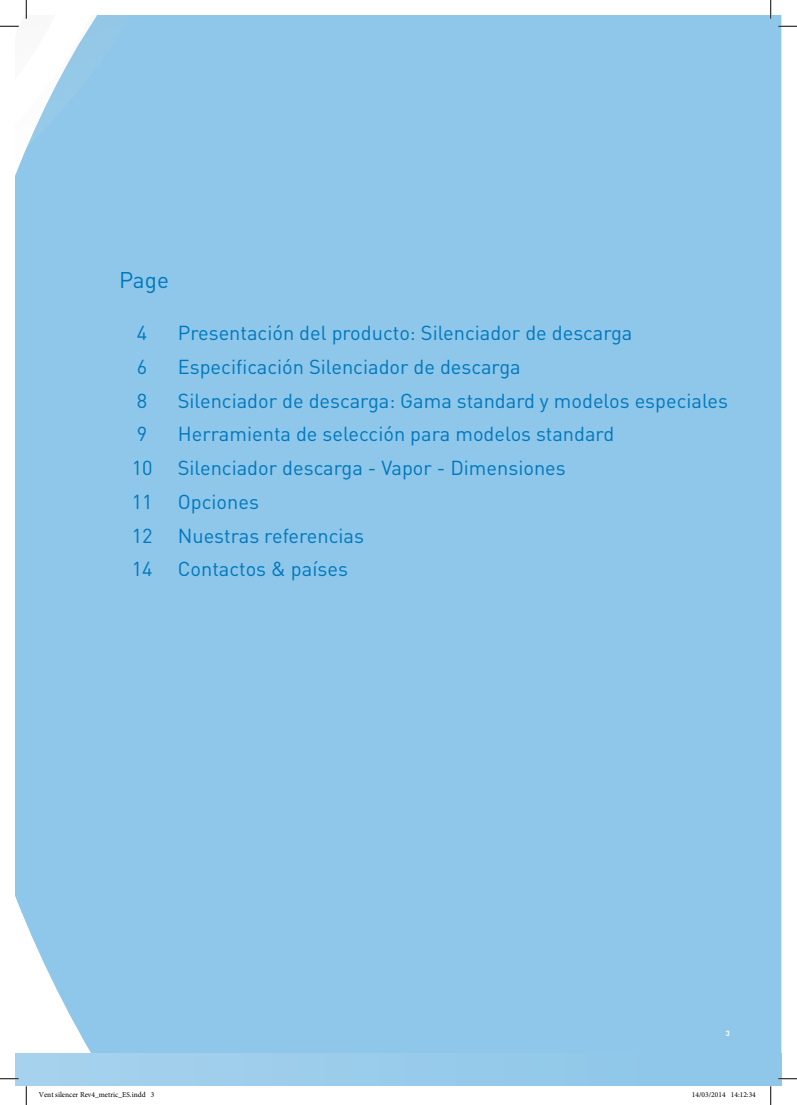
<style>
.page{position:relative;width:797px;height:1105px;background:#fff}
.page>*{position:absolute;margin:0;border:0;box-sizing:border-box;transform-origin:0 0}
.t1{font:22.5px "DIN Pro";color:#0077bd}
.t2{font:20px/33.8px "DIN Pro";color:#0077bd}
.t3{font:7.5px "Minion Pro";color:#000}
.t4{font:700 7.5px "DIN Pro";color:#fff}
</style>
<div class="page">
<div style="left:16px;top:16px;width:765px;height:1038px;background:#8ec7e9"></div>
<div style="left:16px;top:16px;width:143px;height:412px;background:#8ec7e9"></div>
<div style="left:16px;top:1054px;width:765px;height:32px;background:#99cbeb"></div>
<svg style="left:778px;top:25px;width:19px;height:2px"></svg>
<svg style="left:0;top:1078px;width:19px;height:1px"></svg>
<svg style="left:778px;top:1078px;width:19px;height:1px"></svg>
<svg style="left:0;top:0;width:105px;height:364px"></svg>
<svg style="left:25px;top:1086px;width:2px;height:19px"></svg>
<svg style="left:770px;top:0;width:1px;height:19px"></svg>
<svg style="left:770px;top:1086px;width:1px;height:19px"></svg>
<p class="t1" style="left:119px;top:264px;width:51px">Page</p>
<p class="t2" style="left:132px;top:315px;width:22px">4<br>6<br>8<br>9<br>10<br>11<br>12<br>14</p>
<p class="t2" style="left:178px;top:315px;width:551px">Presentación del producto: Silenciador de descarga Especificación Silenciador de descarga<br>Silenciador de descarga: Gama standard y modelos especiales Herramienta de selección para modelos standard<br>Silenciador descarga - Vapor - Dimensiones<br>Opciones<br>Nuestras referencias<br>Contactos &amp; países</p>
<p class="t4" style="left:726px;top:1028px;width:6px">3</p>
<p class="t3" style="left:39px;top:1090px;width:117px">Vent silencer Rev4_metric_ES.indd 3</p>
<p class="t3" style="left:692px;top:1090px;width:65px">14/03/2014 14:12:34</p>
</div>
